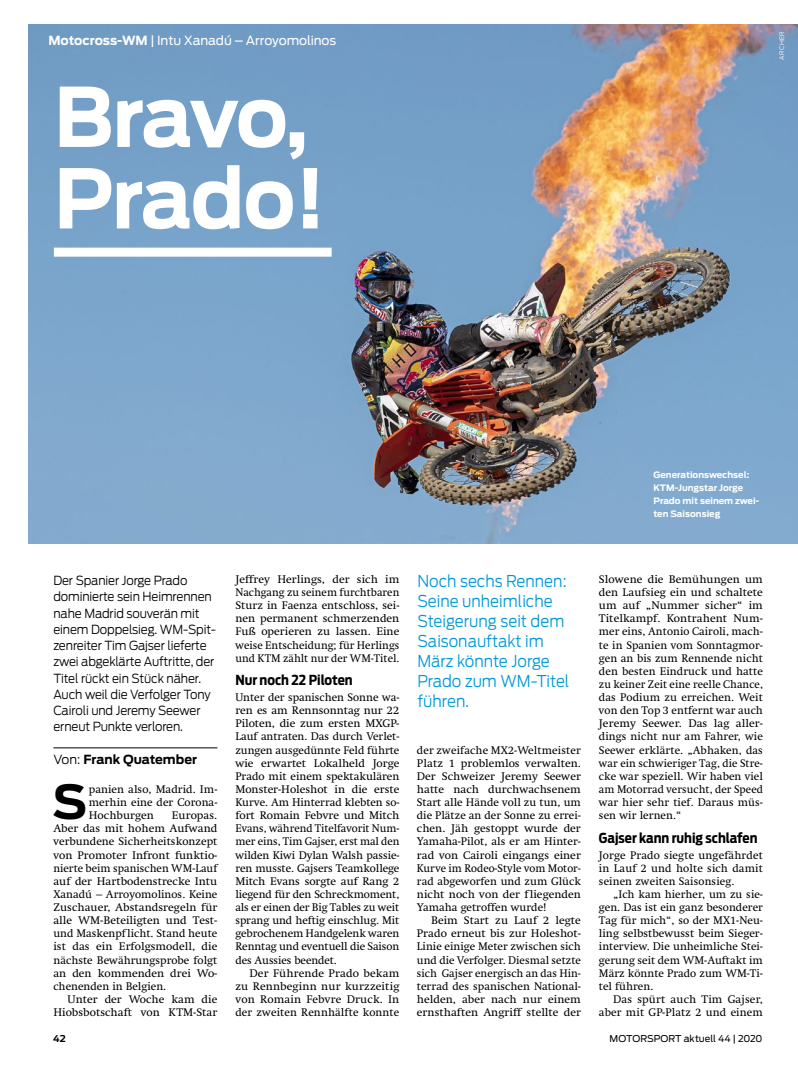
<style>
.page{position:relative;width:798px;height:1081px;background:#fff}
.page>*{position:absolute;margin:0;border:0;box-sizing:border-box;transform-origin:0 0}
.t1{font:700 81.5px/81.5px "Antenna";letter-spacing:-.03em;color:#fff}
.t2{font:700 46.62px "Antenna";color:#000}
.t3{font:300 16.25px/20px "Antenna";color:#0098d8;scale:.93 1}
.t4{font:700 13.75px "Antenna Condensed";color:#000}
.t5{font:300 12.5px/16.2px "Antenna";letter-spacing:-.01em;color:#000;scale:.94 1}
.t6{font:12.5px "Antenna";letter-spacing:-.01em;color:#fff}
.t7{font:700 12.5px "Antenna";color:#000}
.t8{font:11.25px/13.1px "Swift LT Std";color:#000;text-align:justify}
.t9{font:9.38px "Antenna";color:#000}
.t10{font:700 9.38px "Antenna";color:#000}
.t11{font:700 8.75px/13.1px "Antenna";color:#fff}
.t12{font:300 6.25px "Antenna";letter-spacing:.05em;color:#fff}
.s1{font-weight:700}
.s2{font-weight:300}
</style>
<div class="page">
<img style="left:28px;top:25px;width:769px;height:518px">
<hr style="left:53px;top:747px;width:164px;height:1px;background:#000">
<div style="left:54px;top:248px;width:277px;height:9px;background:#fff"></div>
<p class="t6" style="left:48px;top:33px;width:289px"><span class="s1">Motocross-WM</span> | Intu Xanadú – Arroyomolinos</p>
<h1 class="t1" style="left:54px;top:77px;width:274px">Bravo,<br>Prado!</h1>
<p class="t12" style="left:777px;top:60px;width:30px;rotate:-90deg">ARCHER</p>
<p class="t11" style="left:653px;top:468px;width:107px">Generationswechsel:<br>KTM-Jungstar Jorge<br>Prado mit seinem zwei&shy;ten Saisonsieg</p>
<p class="t5" style="left:53px;top:572px;width:174px">Der Spanier Jorge Prado dominierte sein Heimrennen nahe Madrid souverän mit einem Doppelsieg. WM-Spit&shy;zenreiter Tim Gajser lieferte zwei abgeklärte Auftritte, der<br>Titel rückt ein Stück näher.<br>Auch weil die Verfolger Tony<br>Cairoli und Jeremy Seewer erneut Punkte verloren.</p>
<p class="t7" style="left:53px;top:752px;width:145px"><span class="s2">Von:</span> Frank Quatember</p>
<h2 class="t2" style="left:52px;top:774px;width:36px">S</h2>
<p class="t8" style="left:89px;top:783px;width:130px">panien also, Madrid. Im&shy;merhin eine der Corona-Hochburgen</p>
<p class="t8" style="left:53px;top:809px;width:165px;text-indent:118px">Europas.<br>Aber das mit hohem Aufwand verbundene Sicherheitskonzept von Promoter Infront funktio&shy;nierte beim spanischen WM-Lauf auf der Hartbodenstrecke Intu Xanadú – Arroyomolinos. Keine Zuschauer, Abstandsregeln für alle WM-Beteiligten und Test&shy;und Maskenpflicht. Stand heute ist das ein Erfolgsmodell, die nächste Bewährungsprobe folgt an den kommenden drei Wo&shy;chenenden in Belgien.</p>
<p class="t8" style="left:53px;top:993px;width:165px;text-align:right">Unter der Woche kam die<br>Hiobsbotschaft von KTM-Star</p>
<p class="t8" style="left:235px;top:573px;width:165px">Jeffrey Herlings, der sich im Nachgang zu seinem furchtbaren Sturz in Faenza entschloss, sei&shy;nen permanent schmerzenden Fuß operieren zu lassen. Eine weise Entscheidung; für Herlings und KTM zählt nur der WM-Titel.</p>
<p class="t4" style="left:235px;top:671px;width:119px">Nur noch 22 Piloten</p>
<p class="t8" style="left:235px;top:691px;width:165px">Unter der spanischen Sonne wa&shy;ren es am Rennsonntag nur 22<br>Piloten, die zum ersten MXGP-Lauf antraten. Das durch Verlet&shy;zungen ausgedünnte Feld führte wie erwartet Lokalheld Jorge Prado mit einem spektakulären Monster-Holeshot in die erste Kurve. Am Hinterrad klebten so&shy;fort Romain Febvre und Mitch Evans, während Titelfavorit Num&shy;mer eins, Tim Gajser, erst mal den wilden Kiwi Dylan Walsh passie&shy;ren musste. Gajsers Teamkollege Mitch Evans sorgte auf Rang 2 liegend für den Schreckmoment, als er einen der Big Tables zu weit sprang und heftig einschlug. Mit gebrochenem Handgelenk waren Renntag und eventuell die Saison des Aussies beendet.</p>
<p class="t8" style="left:235px;top:966px;width:165px;text-indent:14px">Der Führende Prado bekam zu Rennbeginn nur kurzzeitig von Romain Febvre Druck. In der zweiten Rennhälfte konnte</p>
<h3 class="t3" style="left:417px;top:571px;width:165px">Noch sechs Rennen:<br>Seine unheimliche<br>Steigerung seit dem<br>Saisonauftakt im<br>März könnte Jorge<br>Prado zum WM-Titel führen.</h3>
<p class="t8" style="left:417px;top:743px;width:165px">der zweifache MX2-Weltmeister Platz 1 problemlos verwalten.<br>Der Schweizer Jeremy Seewer hatte nach durchwachsenem Start alle Hände voll zu tun, um die Plätze an der Sonne zu errei&shy;chen. Jäh gestoppt wurde der Yamaha-Pilot, als er am Hinter&shy;rad von Cairoli eingangs einer Kurve im Rodeo-Style vom Motor&shy;rad abgeworfen und zum Glück nicht noch von der fliegenden Yamaha getroffen wurde!</p>
<p class="t8" style="left:417px;top:914px;width:165px;text-indent:14px">Beim Start zu Lauf 2 legte Prado erneut bis zur Holeshot-Linie einige Meter zwischen sich und die Verfolger. Diesmal setzte sich Gajser energisch an das Hin&shy;terrad des spanischen National&shy;helden, aber nach nur einem ernsthaften Angriff stellte der</p>
<p class="t8" style="left:598px;top:573px;width:165px">Slowene die Bemühungen um den Laufsieg ein und schaltete um auf „Nummer sicher“ im Titelkampf. Kontrahent Num&shy;mer eins, Antonio Cairoli, mach&shy;te in Spanien vom Sonntagmor&shy;gen an bis zum Rennende nicht den besten Eindruck und hatte zu keiner Zeit eine reelle Chance, das Podium zu erreichen. Weit von den Top 3 entfernt war auch Jeremy Seewer. Das lag aller&shy;dings nicht nur am Fahrer, wie Seewer erklärte. „Abhaken, das war ein schwieriger Tag, die Stre&shy;cke war speziell. Wir haben viel am Motorrad versucht, der Speed war hier sehr tief. Daraus müs&shy;sen wir lernen.“</p>
<p class="t4" style="left:598px;top:828px;width:160px">Gajser kann ruhig schlafen</p>
<p class="t8" style="left:598px;top:848px;width:165px">Jorge Prado siegte ungefährdet in Lauf 2 und holte sich damit seinen zweiten Saisonsieg.</p>
<p class="t8" style="left:598px;top:888px;width:165px;text-indent:14px">„Ich kam hierher, um zu sie&shy;gen. Das ist ein ganz besonderer Tag für mich“, so der MX1-Neu&shy;ling selbstbewusst beim Sieger&shy;interview. Die unheimliche Stei&shy;gerung seit dem WM-Auftakt im März könnte Prado zum WM-Ti&shy;tel führen.</p>
<p class="t8" style="left:598px;top:993px;width:165px;text-align:right">Das spürt auch Tim Gajser, aber mit GP-Platz 2 und einem</p>
<p class="t10" style="left:53px;top:1033px;width:14px">42</p>
<p class="t9" style="left:609px;top:1033px;width:154px">MOTORSPORT aktuell 44 | 2020</p>
</div>
